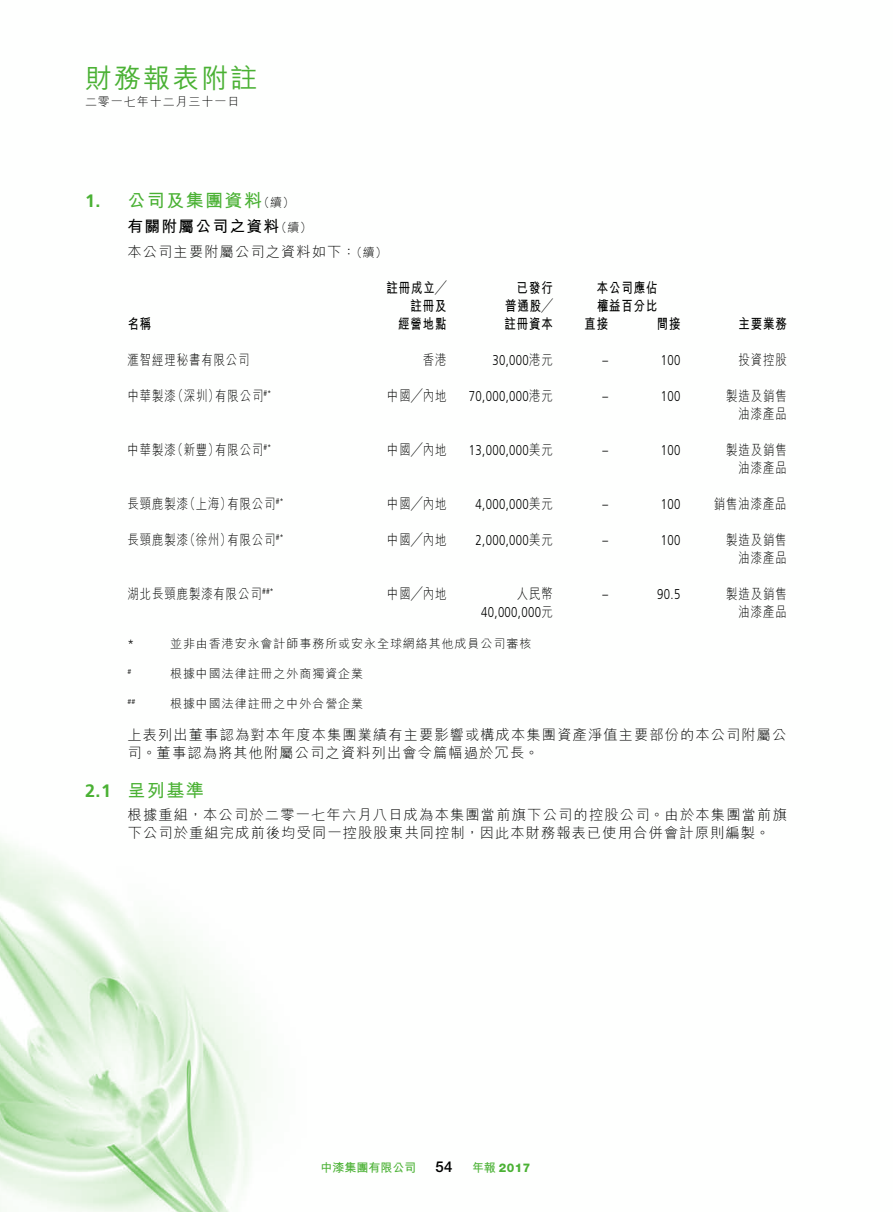
<style>
.page{position:relative;width:893px;height:1212px;background:#fff}
.page>*{position:absolute;margin:0;border:0;box-sizing:border-box;transform-origin:0 0}
.t1{font:500 27px "M Hei HK";letter-spacing:.08em;color:#4ab134}
.t2{font:700 18px "M Hei HK";letter-spacing:.08em;color:#4ab134}
.t3{font:700 15.75px "M Hei HK";letter-spacing:.08em;color:#000}
.t4{font:500 15px "Helvetica Neue LT Std";color:#000}
.t5{font:300 14.25px/18px "M Hei HK";letter-spacing:.08em;color:#000}
.t6{font:300 14.25px/18px "M Hei HK";letter-spacing:.08em;color:#000;text-align:right;scale:.8 1}
.t7{font:300 14.25px "Frutiger LT Std";letter-spacing:.03em;color:#000;scale:.8 1}
.t8{font:700 14.25px/18px "M Hei HK";letter-spacing:.08em;color:#000;text-align:right;scale:.8 1}
.t9{font:300 12px "M Hei HK";letter-spacing:.08em;color:#000}
.t10{font:700 12px "M Hei HK";color:#4ab134}
.t11{font:800 12px "Helvetica Neue LT Std";color:#4ab134}
.t12{font:300 12px "Frutiger LT Std";color:#000}
.t13{font:300 7.05px "Frutiger LT Std";color:#000}
.s1{font-family:"Frutiger LT Std"}
.s2{font-weight:300;font-size:12px;color:#000}
.s3{font-weight:300;font-size:12px}
.s4{font-size:12px}
.s5{font-family:"M Hei HK"}
.s6{font-family:"M Hei HK";font-weight:700}
</style>
<div class="page">
<img style="left:0;top:839px;width:255px;height:373px">
<h1 class="t1" style="left:85px;top:58px;width:174px">財務報表附註</h1>
<p class="t9" style="left:85px;top:93px;width:156px">二零一七年十二月三十一日</p>
<p class="t2" style="left:85px;top:188px;width:211px"><span class="s1">1.</span> 公司及集團資料<span class="s2">（續）</span></p>
<p class="t3" style="left:128px;top:215px;width:186px">有關附屬公司之資料<span class="s3">（續）</span></p>
<p class="t5" style="left:128px;top:242px;width:261px">本公司主要附屬公司之資料如下：<span class="s4">（續）</span></p>
<p class="t8" style="left:128px;top:314px;width:31px">名稱</p>
<p class="t8" style="left:386px;top:278px;width:76px">註冊成立╱註冊及<br>經營地點</p>
<p class="t8" style="left:505px;top:278px;width:62px;text-align:justify;text-indent:12px">已發行普通股╱註冊資本</p>
<p class="t8" style="left:597px;top:278px;width:77px">本公司應佔</p>
<p class="t8" style="left:597px;top:296px;width:77px">權益百分比</p>
<p class="t8" style="left:584px;top:314px;width:31px">直接</p>
<p class="t8" style="left:657px;top:314px;width:31px">間接</p>
<p class="t8" style="left:738px;top:314px;width:62px">主要業務</p>
<p class="t6" style="left:128px;top:350px;width:154px">滙智經理秘書有限公司</p>
<p class="t6" style="left:423px;top:350px;width:31px">香港</p>
<p class="t7" style="left:492px;top:352px;width:77px">30,000<span class="s5">港元</span></p>
<p class="t7" style="left:602px;top:352px;width:9px">–</p>
<p class="t7" style="left:661px;top:352px;width:26px">100</p>
<p class="t6" style="left:738px;top:350px;width:62px">投資控股</p>
<p class="t6" style="left:128px;top:386px;width:181px">中華製漆（深圳）有限公司<sup>#*</sup></p>
<p class="t6" style="left:387px;top:386px;width:76px">中國╱內地</p>
<p class="t7" style="left:469px;top:388px;width:106px">70,000,000<span class="s5">港元</span></p>
<p class="t7" style="left:602px;top:388px;width:9px">–</p>
<p class="t7" style="left:661px;top:388px;width:26px">100</p>
<p class="t6" style="left:726px;top:386px;width:77px">製造及銷售油漆產品</p>
<p class="t6" style="left:128px;top:440px;width:181px">中華製漆（新豐）有限公司<sup>#*</sup></p>
<p class="t6" style="left:387px;top:440px;width:76px">中國╱內地</p>
<p class="t7" style="left:469px;top:442px;width:106px">13,000,000<span class="s5">美元</span></p>
<p class="t7" style="left:602px;top:442px;width:9px">–</p>
<p class="t7" style="left:661px;top:442px;width:26px">100</p>
<p class="t6" style="left:726px;top:440px;width:77px">製造及銷售油漆產品</p>
<p class="t6" style="left:128px;top:494px;width:196px">長頸鹿製漆（上海）有限公司<sup>#*</sup></p>
<p class="t6" style="left:387px;top:494px;width:76px">中國╱內地</p>
<p class="t7" style="left:476px;top:496px;width:98px">4,000,000<span class="s5">美元</span></p>
<p class="t7" style="left:602px;top:496px;width:9px">–</p>
<p class="t7" style="left:661px;top:496px;width:26px">100</p>
<p class="t6" style="left:714px;top:494px;width:93px">銷售油漆產品</p>
<p class="t6" style="left:128px;top:530px;width:196px">長頸鹿製漆（徐州）有限公司<sup>#*</sup></p>
<p class="t6" style="left:387px;top:530px;width:76px">中國╱內地</p>
<p class="t7" style="left:476px;top:532px;width:98px">2,000,000<span class="s5">美元</span></p>
<p class="t7" style="left:602px;top:532px;width:9px">–</p>
<p class="t7" style="left:661px;top:532px;width:26px">100</p>
<p class="t6" style="left:726px;top:530px;width:77px">製造及銷售油漆產品</p>
<p class="t6" style="left:128px;top:584px;width:184px">湖北長頸鹿製漆有限公司<sup>##*</sup></p>
<p class="t6" style="left:387px;top:584px;width:76px">中國╱內地</p>
<p class="t6" style="left:517px;top:584px;width:46px">人民幣</p>
<p class="t7" style="left:481px;top:604px;width:91px">40,000,000<span class="s5">元</span></p>
<p class="t7" style="left:602px;top:586px;width:9px">–</p>
<p class="t7" style="left:657px;top:586px;width:30px">90.5</p>
<p class="t6" style="left:726px;top:584px;width:77px">製造及銷售油漆產品</p>
<p class="t12" style="left:128px;top:637px;width:8px">*</p>
<p class="t9" style="left:170px;top:635px;width:363px">並非由香港安永會計師事務所或安永全球網絡其他成員公司審核</p>
<p class="t13" style="left:128px;top:667px;width:5px">#</p>
<p class="t9" style="left:170px;top:665px;width:195px">根據中國法律註冊之外商獨資企業</p>
<p class="t13" style="left:128px;top:697px;width:9px">##</p>
<p class="t9" style="left:170px;top:695px;width:195px">根據中國法律註冊之中外合營企業</p>
<p class="t5" style="left:127px;top:725px;width:661px">上表列出董事認為對本年度本集團業績有主要影響或構成本集團資產淨值主要部份的本公司附屬公司。董事認為將其他附屬公司之資料列出會令篇幅過於冗長。</p>
<p class="t2" style="left:85px;top:777px;width:120px"><span class="s1">2.1</span> 呈列基準</p>
<p class="t5" style="left:128px;top:805px;width:661px">根據重組，本公司於二零一七年六月八日成為本集團當前旗下公司的控股公司。由於本集團當前旗下公司於重組完成前後均受同一控股股東共同控制，因此本財務報表已使用合併會計原則編製。</p>
<p class="t10" style="left:320px;top:1159px;width:97px">中漆集團有限公司</p>
<p class="t4" style="left:435px;top:1158px;width:19px">54</p>
<p class="t11" style="left:472px;top:1161px;width:60px"><span class="s6">年報</span> 2017</p>
</div>
